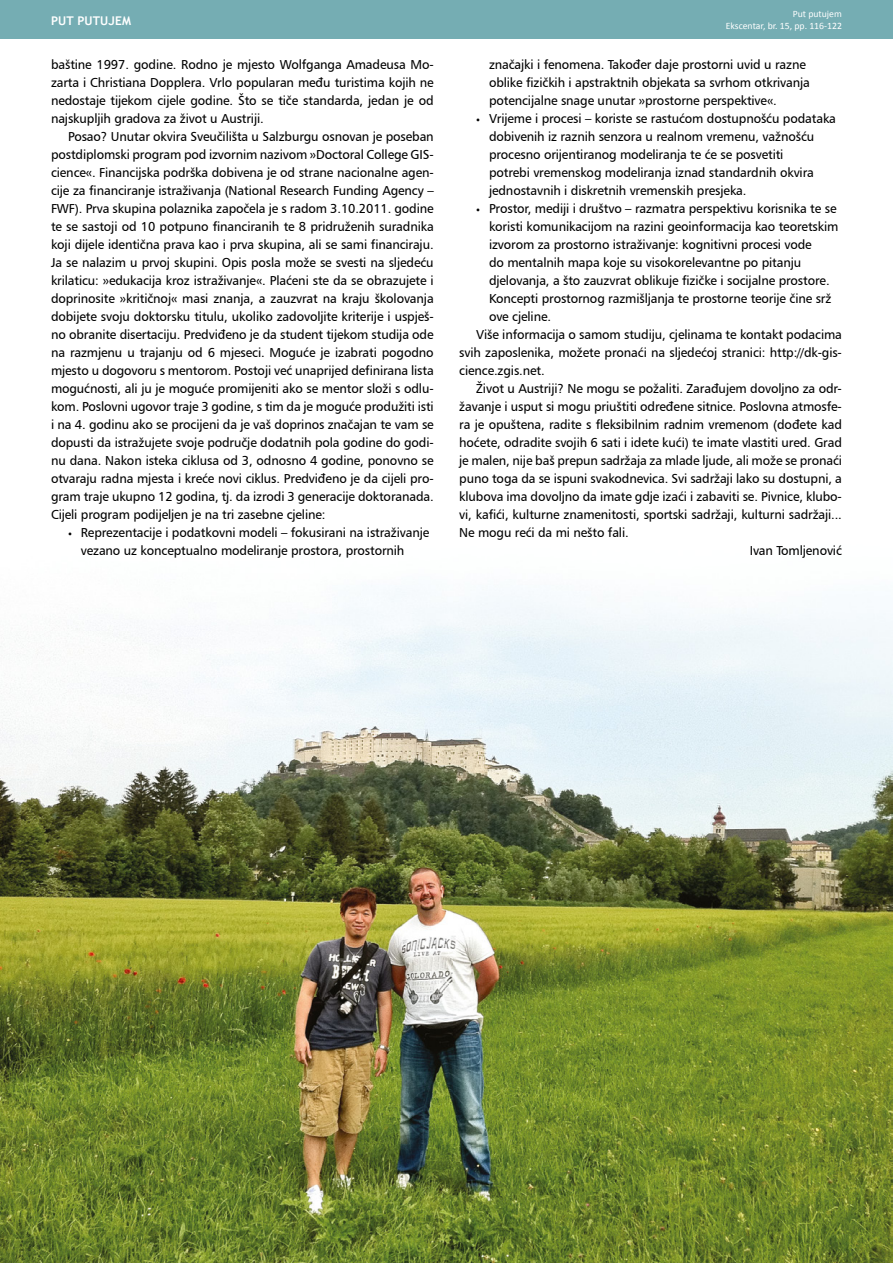
<style>
.page{position:relative;width:893px;height:1263px;background:#fff}
.page>*{position:absolute;margin:0;border:0;box-sizing:border-box;transform-origin:0 0}
.t1{font:13.05px/18px "Humanist 777 BT Roman B";letter-spacing:-.01em;color:#000}
.t2{font:700 12px "Trebuchet MS";color:#fff}
.t3{font:9.75px/11.7px "Calibri";color:#fff;text-align:right}
.s1{font-family:"Cronos Pro"}
</style>
<div class="page">
<img style="left:0;top:588px;width:893px;height:675px">
<div style="left:0;top:0;width:893px;height:38px;background:#75adb3"></div>
<p class="t2" style="left:51px;top:13px;width:35px">PUT PUTUJEM</p>
<p class="t1" style="left:51px;top:55px;width:384px;text-align:justify">baštine 1997. godine. Rodno je mjesto Wolfganga Amadeusa Mo&shy;zarta i Christiana Dopplera. Vrlo popularan među turistima kojih ne nedostaje tijekom cijele godine. Što se tiče standarda, jedan je od najskupljih gradova za život u Austriji.</p>
<p class="t1" style="left:51px;top:127px;width:384px;text-align:justify;text-indent:17px">Posao? Unutar okvira Sveučilišta u Salzburgu osnovan je poseban postdiplomski program pod izvornim nazivom »Doctoral College GIS&shy;cience«. Financijska podrška dobivena je od strane nacionalne agen&shy;cije za financiranje istraživanja (National Research Funding Agency – FWF). Prva skupina polaznika započela je s radom 3.10.2011. godine te se sastoji od 10 potpuno financiranih te 8 pridruženih suradnika koji dijele identična prava kao i prva skupina, ali se sami financiraju.<br>Ja se nalazim u prvoj skupini. Opis posla može se svesti na sljedeću krilaticu: »edukacija kroz istraživanje«. Plaćeni ste da se obrazujete i doprinosite »kritičnoj« masi znanja, a zauzvrat na kraju školovanja dobijete svoju doktorsku titulu, ukoliko zadovoljite kriterije i uspješ&shy;no obranite disertaciju. Predviđeno je da student tijekom studija ode na razmjenu u trajanju od 6 mjeseci. Moguće je izabrati pogodno mjesto u dogovoru s mentorom. Postoji već unaprijed definirana lista mogućnosti, ali ju je moguće promijeniti ako se mentor složi s odlu&shy;kom. Poslovni ugovor traje 3 godine, s tim da je moguće produžiti isti i na 4. godinu ako se procijeni da je vaš doprinos značajan te vam se dopusti da istražujete svoje područje dodatnih pola godine do godi&shy;nu dana. Nakon isteka ciklusa od 3, odnosno 4 godine, ponovno se otvaraju radna mjesta i kreće novi ciklus. Predviđeno je da cijeli pro&shy;gram traje ukupno 12 godina, tj. da izrodi 3 generacije doktoranada.<br>Cijeli program podijeljen je na tri zasebne cjeline:</p>
<p class="t1" style="left:81px;top:523px;width:350px;text-indent:-13px"><span class="s1">•</span> Reprezentacije i podatkovni modeli – fokusirani na istraživanje vezano uz konceptualno modeliranje prostora, prostornih</p>
<p class="t3" style="left:726px;top:8px;width:118px">Put putujem<br>Ekscentar, br. 15, pp. 116-122</p>
<p class="t1" style="left:489px;top:55px;width:322px">značajki i fenomena. Također daje prostorni uvid u razne oblike fizičkih i apstraktnih objekata sa svrhom otkrivanja potencijalne snage unutar »prostorne perspektive«.</p>
<p class="t1" style="left:489px;top:109px;width:348px;text-indent:-13px"><span class="s1">•</span> Vrijeme i procesi – koriste se rastućom dostupnošću podataka dobivenih iz raznih senzora u realnom vremenu, važnošću procesno orijentiranog modeliranja te će se posvetiti<br>potrebi vremenskog modeliranja iznad standardnih okvira jednostavnih i diskretnih vremenskih presjeka.</p>
<p class="t1" style="left:476px;top:199px;width:362px"><span class="s1">•</span> Prostor, mediji i društvo – razmatra perspektivu korisnika te se</p>
<p class="t1" style="left:489px;top:217px;width:351px">koristi komunikacijom na razini geoinformacija kao teoretskim</p>
<p class="t1" style="left:489px;top:235px;width:324px">izvorom za prostorno istraživanje: kognitivni procesi vode</p>
<p class="t1" style="left:489px;top:253px;width:314px">do mentalnih mapa koje su visokorelevantne po pitanju</p>
<p class="t1" style="left:489px;top:271px;width:342px">djelovanja, a što zauzvrat oblikuje fizičke i socijalne prostore.</p>
<p class="t1" style="left:489px;top:289px;width:344px">Koncepti prostornog razmišljanja te prostorne teorije čine srž</p>
<p class="t1" style="left:489px;top:307px;width:64px">ove cjeline.</p>
<p class="t1" style="left:476px;top:325px;width:367px">Više informacija o samom studiju, cjelinama te kontakt podacima</p>
<p class="t1" style="left:459px;top:343px;width:384px">svih zaposlenika, možete pronaći na sljedećoj stranici: http://dk-gis-</p>
<p class="t1" style="left:459px;top:361px;width:87px">cience.zgis.net.</p>
<p class="t1" style="left:476px;top:379px;width:367px">Život u Austriji? Ne mogu se požaliti. Zarađujem dovoljno za odr-</p>
<p class="t1" style="left:459px;top:397px;width:384px">žavanje i usput si mogu priuštiti određene sitnice. Poslovna atmosfe-</p>
<p class="t1" style="left:459px;top:415px;width:384px">ra je opuštena, radite s fleksibilnim radnim vremenom (dođete kad</p>
<p class="t1" style="left:459px;top:433px;width:384px">hoćete, odradite svojih 6 sati i idete kući) te imate vlastiti ured. Grad</p>
<p class="t1" style="left:459px;top:451px;width:384px">je malen, nije baš prepun sadržaja za mlade ljude, ali može se pronaći</p>
<p class="t1" style="left:459px;top:469px;width:384px">puno toga da se ispuni svakodnevica. Svi sadržaji lako su dostupni, a</p>
<p class="t1" style="left:459px;top:487px;width:384px">klubova ima dovoljno da imate gdje izaći i zabaviti se. Pivnice, klubo-</p>
<p class="t1" style="left:459px;top:505px;width:384px">vi, kafići, kulturne znamenitosti, sportski sadržaji, kulturni sadržaji...</p>
<p class="t1" style="left:459px;top:523px;width:171px">Ne mogu reći da mi nešto fali.</p>
<p class="t1" style="left:750px;top:541px;width:94px">Ivan Tomljenović</p>
</div>
